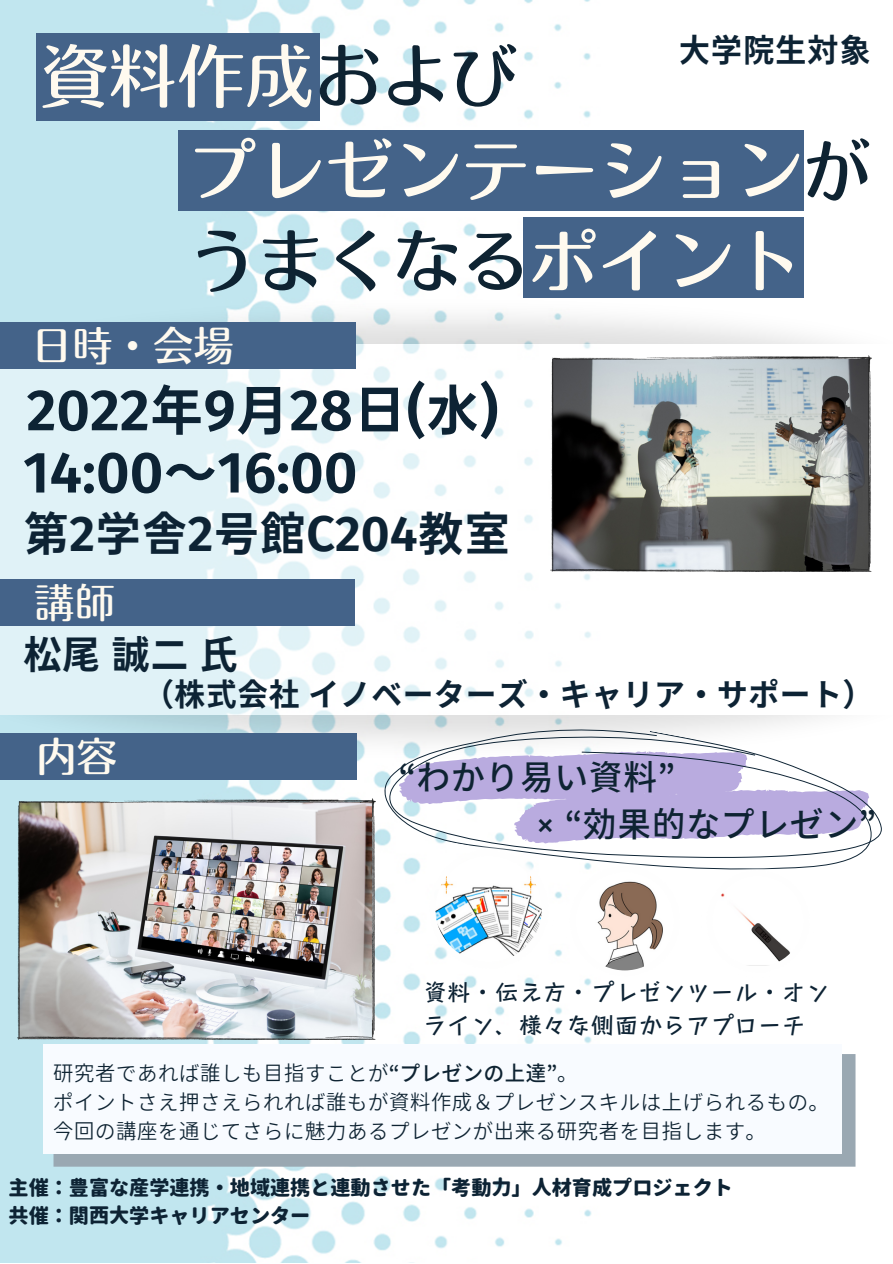
<style>
.page{position:relative;width:893px;height:1264px;background:#fff}
.page>*{position:absolute;margin:0;border:0;box-sizing:border-box;transform-origin:0 0}
.t1{font:68.25px/92.2px "Motoya Ma Aporo Std W4";color:#fffaef}
.t2{font:700 53.85px/62.2px "Glow Sans J";color:#0d2334}
.t3{font:700 46.35px "Glow Sans J";color:#0d2334}
.t4{font:40.5px "Motoya Ma Aporo Std W4";color:#fffaef}
.t5{font:700 38.85px "Glow Sans J";letter-spacing:.13em;color:#0d2334}
.t6{font:500 34.5px/47.2px "Glow Sans J";color:#0e2332}
.t7{font:700 32.1px "Glow Sans J";color:#0d2334}
.t8{font:700 31.35px "Glow Sans J";color:#0d2334}
.t9{font:23.85px/32.5px "Canva Stick Std B";color:#0d2334}
.t10{font:21px/29.2px "Glow Sans J";color:#0e2332}
.t11{font:800 20.1px/28px "Gen Jyuu Gothic";color:#0d2334}
.s1{color:#0e2332}
.s2{font-weight:500}
</style>
<div class="page">
<img style="left:0;top:0;width:856px;height:1262px">
<img style="left:0;top:714px;width:376px;height:97px">
<img style="left:0;top:247px;width:856px;height:97px">
<svg style="left:0;top:344px;width:872px;height:370px"></svg>
<img style="left:550px;top:356px;width:321px;height:215px">
<div style="left:36px;top:33px;width:283px;height:88px;background:#446389"></div>
<div style="left:178px;top:130px;width:625px;height:81px;background:#446389"></div>
<div style="left:524px;top:217px;width:279px;height:81px;background:#446389"></div>
<div style="left:0;top:322px;width:356px;height:46px;background:#446389"></div>
<img style="left:17px;top:798px;width:358px;height:241px">
<svg style="left:383px;top:687px;width:489px;height:2px"></svg>
<svg style="left:376px;top:689px;width:506px;height:226px"></svg>
<img style="left:423px;top:843px;width:131px;height:131px">
<img style="left:435px;top:855px;width:106px;height:107px;border-radius:50%">
<img style="left:564px;top:860px;width:121px;height:121px">
<img style="left:575px;top:872px;width:99px;height:98px;border-radius:50%">
<img style="left:701px;top:865px;width:112px;height:112px">
<img style="left:712px;top:875px;width:91px;height:91px;border-radius:50%">
<svg style="left:53px;top:1054px;width:802px;height:112px;background:#a1afb8"></svg>
<div style="left:44px;top:1044px;width:797px;height:109px;background:#f8fbff"></div>
<div style="left:0;top:733px;width:356px;height:46px;background:#446389"></div>
<div style="left:0;top:579px;width:354px;height:46px;background:#446389"></div>
<h3 class="t7" style="left:678px;top:25px;width:194px">大学院生対象</h3>
<h1 class="t1" style="left:188px;top:30px;width:684px;text-indent:-148px">資料作成<span class="s1">および<br></span>プレゼンテーション<span class="s1">がうまくなる</span>ポイント</h1>
<h3 class="t4" style="left:32px;top:325px;width:204px">日時・会場</h3>
<h2 class="t2" style="left:23px;top:375px;width:477px">2022年9月 28日 (水)<br>14:00～16:00</h2>
<h3 class="t3" style="left:23px;top:497px;width:489px">第2学舎2号館C204教室</h3>
<h3 class="t4" style="left:34px;top:582px;width:82px">講師</h3>
<h3 class="t5" style="left:23px;top:624px;width:204px">松尾誠二氏</h3>
<h3 class="t8" style="left:143px;top:669px;width:732px">（株式会社イノベーターズ・ キャリア・ サポート）</h3>
<h3 class="t4" style="left:36px;top:736px;width:82px">内容</h3>
<h3 class="t6" style="left:536px;top:751px;width:341px;text-indent:-138px">“わかり易い資料”<br>× “効果的なプレゼン”</h3>
<p class="t9" style="left:423px;top:975px;width:408px">資料・伝え方・プレゼンツール・オンライン、様々な側面からアプローチ</p>
<p class="t10" style="left:53px;top:1056px;width:777px">研究者であれば誰しも目指すことが<span class="s2">“プレゼンの上達”</span>。<br>ポイントさえ押さえられれば誰もが資料作成＆プレゼンスキルは上げられるもの。今回の講座を通じてさらに魅力あるプレゼンが出来る研究者を目指します。</p>
<p class="t11" style="left:9px;top:1173px;width:725px">主催：豊富な産学連携・地域連携と連動させた「考動力」人材育成プロジェクト共催：関西大学キャリアセンター</p>
</div>
